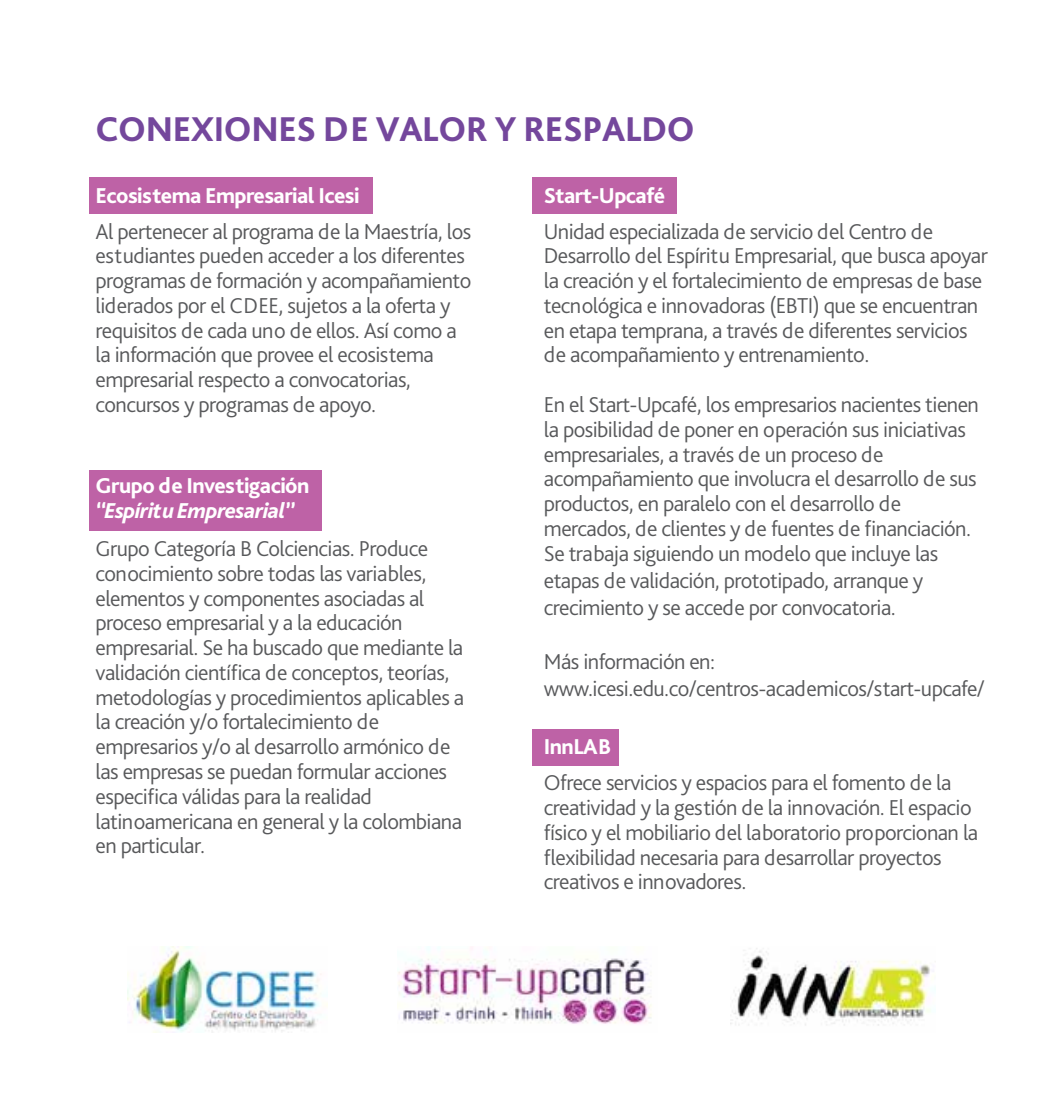
<style>
.page{position:relative;width:1063px;height:1117px;background:#fff}
.page>*{position:absolute;margin:0;border:0;box-sizing:border-box;transform-origin:0 0}
.t1{font:800 36px "Bliss Pro";letter-spacing:-.01em;color:#74479c}
.t2{font:300 22.5px/24.8px "Bliss Pro";letter-spacing:-.025em;color:#58595b}
.t3{font:800 22.5px "Bliss Pro";letter-spacing:-.025em;color:#fff}
.t4{font:italic 800 22.5px "Bliss Pro";letter-spacing:-.025em;color:#fff}
</style>
<div class="page">
<div style="left:89px;top:177px;width:284px;height:37px;background:#be62a6"></div>
<div style="left:532px;top:177px;width:144px;height:37px;background:#be62a6"></div>
<div style="left:532px;top:728px;width:87px;height:37px;background:#be62a6"></div>
<div style="left:89px;top:470px;width:233px;height:60px;background:#be62a6"></div>
<img style="left:127px;top:946px;width:200px;height:86px">
<img style="left:398px;top:946px;width:254px;height:78px">
<img style="left:731px;top:948px;width:205px;height:78px">
<h1 class="t1" style="left:96px;top:107px;width:601px">CONEXIONES DE VALOR Y RESPALDO</h1>
<p class="t3" style="left:96px;top:181px;width:265px">Ecosistema Empresarial Icesi</p>
<p class="t2" style="left:96px;top:218px;width:377px">Al pertenecer al programa de la Maestría, los estudiantes pueden acceder a los diferentes programas de formación y acompañamiento liderados por el CDEE, sujetos a la oferta y requisitos de cada uno de ellos. Así como a la información que provee el ecosistema empresarial respecto a convocatorias, concursos y programas de apoyo.</p>
<p class="t3" style="left:96px;top:471px;width:215px">Grupo de Investigación</p>
<p class="t4" style="left:96px;top:496px;width:201px">“Espíritu Empresarial”</p>
<p class="t2" style="left:96px;top:535px;width:370px">Grupo Categoría B Colciencias. Produce conocimiento sobre todas las variables, elementos y componentes asociadas al proceso empresarial y a la educación empresarial. Se ha buscado que mediante la validación científica de conceptos, teorías, metodologías y procedimientos aplicables a la creación y/o fortalecimiento de empresarios y/o al desarrollo armónico de las empresas se puedan formular acciones especifica válidas para la realidad latinoamericana en general y la colombiana en particular.</p>
<p class="t3" style="left:544px;top:181px;width:123px">Start-Upcafé</p>
<p class="t2" style="left:544px;top:218px;width:446px">Unidad especializada de servicio del Centro de Desarrollo del Espíritu Empresarial, que busca apoyar la creación y el fortalecimiento de empresas de base tecnológica e innovadoras (EBTI) que se encuentran en etapa temprana, a través de diferentes servicios de acompañamiento y entrenamiento.</p>
<p class="t2" style="left:544px;top:391px;width:437px">En el Start-Upcafé, los empresarios nacientes tienen la posibilidad de poner en operación sus iniciativas empresariales, a través de un proceso de acompañamiento que involucra el desarrollo de sus productos, en paralelo con el desarrollo de mercados, de clientes y de fuentes de financiación.<br>Se trabaja siguiendo un modelo que incluye las</p>
<p class="t2" style="left:544px;top:566px;width:381px;line-height:27px">etapas de validación, prototipado, arranque y crecimiento y se accede por convocatoria.</p>
<p class="t2" style="left:544px;top:647px;width:442px;line-height:27px">Más información en: www.icesi.edu.co/centros-academicos/start-upcafe/</p>
<p class="t3" style="left:544px;top:732px;width:69px">InnLAB</p>
<p class="t2" style="left:544px;top:769px;width:436px">Ofrece servicios y espacios para el fomento de la creatividad y la gestión de la innovación. El espacio físico y el mobiliario del laboratorio proporcionan la flexibilidad necesaria para desarrollar proyectos creativos e innovadores.</p>
</div>
